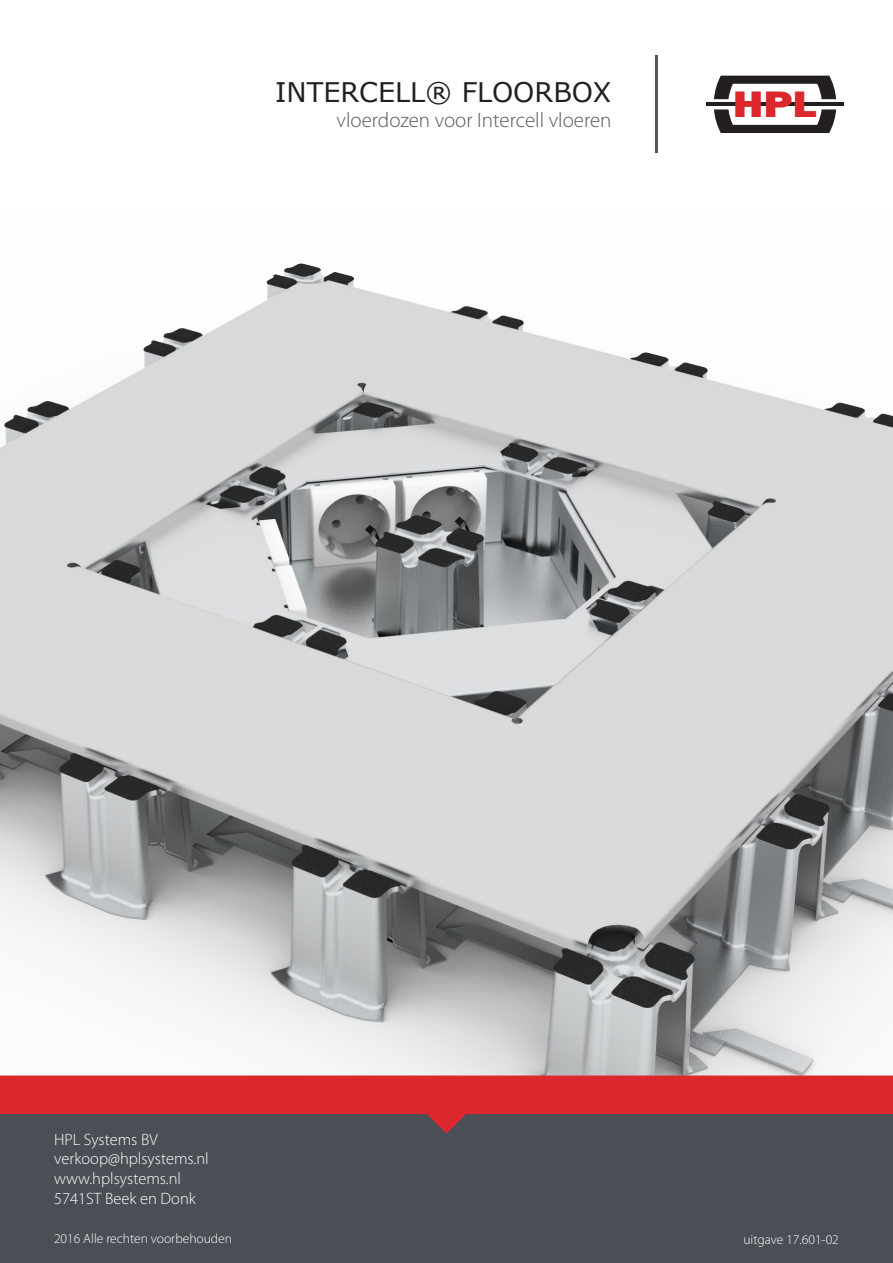
<style>
.page{position:relative;width:893px;height:1263px;background:#fff}
.page>*{position:absolute;margin:0;border:0;box-sizing:border-box;transform-origin:0 0}
.t1{font:800 37.95px "Franklin Gothic";color:#dc272d;scale:1.19 1}
.Paragraph_Style_1{font:27px "Verdana";color:#231f20}
.Paragraph_Style_1-2{font:300 21px "Myriad Pro";color:#54575a}
.Paragraph_Style_1-3{font:300 16.5px "Myriad Pro";color:#fff}
.Paragraph_Style_1-4{font:300 13.5px "Myriad Pro";color:#fff}
</style>
<div class="page">
<img style="left:0;top:263px;width:893px;height:812px">
<div style="left:0;top:1104px;width:893px;height:158px;background:#4a4f55"></div>
<svg style="left:0;top:1075px;width:893px;height:59px;fill:#dc272d"></svg>
<hr style="left:707px;top:103px;width:137px;height:3px;background:#231f20">
<svg style="left:714px;top:109px;width:122px;height:24px"></svg>
<svg style="left:714px;top:76px;width:122px;height:23px"></svg>
<hr style="left:655px;top:56px;width:3px;height:97px;background:#54575a">
<p class="Paragraph_Style_1" style="left:275px;top:74px;width:338px">INTERCELL® FLOORBOX</p>
<p class="Paragraph_Style_1-2" style="left:337px;top:109px;width:276px">vloerdozen voor Intercell vloeren</p>
<p class="t1" style="left:733px;top:80px;width:72px">HPL</p>
<p class="Paragraph_Style_1-3" style="left:54px;top:1130px;width:105px">HPL Systems BV</p>
<p class="Paragraph_Style_1-3" style="left:54px;top:1150px;width:156px">verkoop@hplsystems.nl</p>
<p class="Paragraph_Style_1-3" style="left:54px;top:1169px;width:129px">www.hplsystems.nl</p>
<p class="Paragraph_Style_1-3" style="left:54px;top:1189px;width:143px">5741ST Beek en Donk</p>
<p class="Paragraph_Style_1-4" style="left:54px;top:1231px;width:180px">2016 Alle rechten voorbehouden</p>
<p class="Paragraph_Style_1-4" style="left:743px;top:1232px;width:97px">uitgave 17.601-02</p>
</div>
